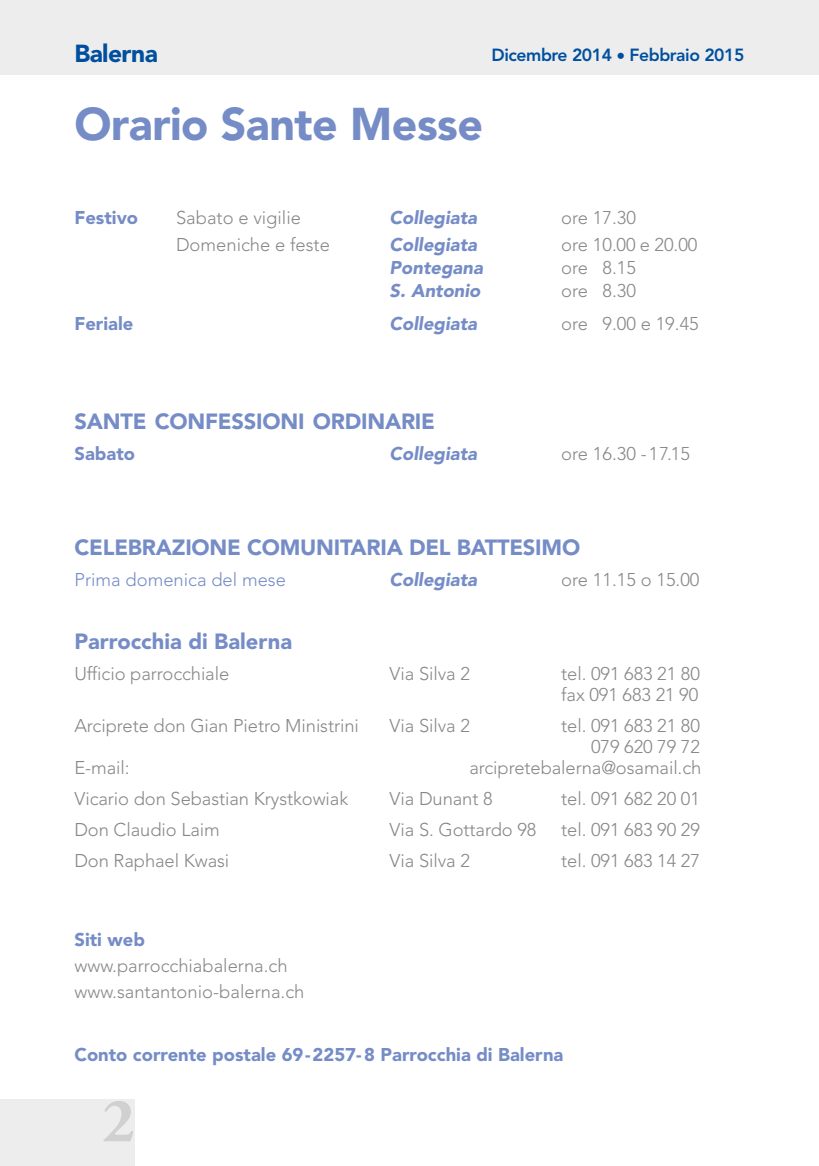
<style>
.page{position:relative;width:819px;height:1166px;background:#fff}
.page>*{position:absolute;margin:0;border:0;box-sizing:border-box;transform-origin:0 0}
.t1{font:700 63px "Adobe Garamond Pro";color:#d0d0d0}
.t2{font:900 45.5px "Avenir";letter-spacing:-.01em;color:#758cc6}
.t3{font:900 24.5px "Avenir";letter-spacing:-.025em;color:#004f9f}
.t4{font:900 21.88px "Avenir";letter-spacing:-.01em;color:#758cc6}
.t5{font:300 18.38px/21px "Avenir";letter-spacing:-.005em;color:#878787}
.t6{font:900 18.38px "Avenir";color:#758cc6}
.t7{font:italic 900 18.38px "Avenir";color:#758cc6}
.t8{font:300 18.38px "Avenir";color:#758cc6}
.t9{font:800 17.5px "Avenir";letter-spacing:-.025em;color:#004f9f}
</style>
<div class="page">
<div style="left:0;top:1099px;width:134px;height:67px;background:#ededed"></div>
<div style="left:0;top:0;width:819px;height:74px;background:#ededed"></div>
<h3 class="t3" style="left:74px;top:38px;width:85px">Balerna</h3>
<p class="t9" style="left:491px;top:45px;width:254px">Dicembre 2014 • Febbraio 2015</p>
<h2 class="t2" style="left:74px;top:97px;width:410px">Orario Sante Messe</h2>
<p class="t6" style="left:74px;top:206px;width:65px">Festivo</p>
<p class="t5" style="left:176px;top:207px;width:126px">Sabato e vigilie</p>
<p class="t7" style="left:389px;top:206px;width:89px">Collegiata</p>
<p class="t5" style="left:561px;top:207px;width:76px">ore 17.30</p>
<p class="t5" style="left:176px;top:235px;width:155px">Domeniche e feste</p>
<p class="t7" style="left:389px;top:234px;width:89px">Collegiata</p>
<p class="t5" style="left:561px;top:235px;width:138px">ore 10.00 e 20.00</p>
<p class="t7" style="left:389px;top:257px;width:95px">Pontegana</p>
<p class="t5" style="left:561px;top:257px;width:76px">ore 8.15</p>
<p class="t7" style="left:389px;top:279px;width:92px">S. Antonio</p>
<p class="t5" style="left:561px;top:280px;width:76px">ore 8.30</p>
<p class="t6" style="left:74px;top:312px;width:60px">Feriale</p>
<p class="t7" style="left:389px;top:312px;width:89px">Collegiata</p>
<p class="t5" style="left:561px;top:313px;width:139px">ore 9.00 e 19.45</p>
<p class="t4" style="left:74px;top:409px;width:362px">SANTE CONFESSIONI ORDINARIE</p>
<p class="t6" style="left:74px;top:443px;width:62px">Sabato</p>
<p class="t7" style="left:389px;top:443px;width:89px">Collegiata</p>
<p class="t5" style="left:561px;top:444px;width:130px">ore 16.30 - 17.15</p>
<p class="t4" style="left:74px;top:534px;width:507px">CELEBRAZIONE COMUNITARIA DEL BATTESIMO</p>
<p class="t8" style="left:74px;top:569px;width:213px">Prima domenica del mese</p>
<p class="t7" style="left:389px;top:568px;width:89px">Collegiata</p>
<p class="t5" style="left:561px;top:569px;width:140px">ore 11.15 o 15.00</p>
<p class="t4" style="left:74px;top:628px;width:219px">Parrocchia di Balerna</p>
<p class="t5" style="left:74px;top:663px;width:156px">Ufficio parrocchiale</p>
<p class="t5" style="left:389px;top:663px;width:82px">Via Silva 2</p>
<p class="t5" style="left:561px;top:663px;width:140px">tel. 091 683 21 80 fax 091 683 21 90</p>
<p class="t5" style="left:74px;top:715px;width:286px">Arciprete don Gian Pietro Ministrini</p>
<p class="t5" style="left:389px;top:715px;width:82px">Via Silva 2</p>
<p class="t5" style="left:561px;top:715px;width:140px;text-align:right">tel. 091 683 21 80<br>079 620 79 72</p>
<p class="t5" style="left:74px;top:757px;width:57px">E-mail:</p>
<p class="t5" style="left:469px;top:757px;width:233px">arcipretebalerna@osamail.ch</p>
<p class="t5" style="left:74px;top:788px;width:275px">Vicario don Sebastian Krystkowiak</p>
<p class="t5" style="left:389px;top:788px;width:104px">Via Dunant 8</p>
<p class="t5" style="left:561px;top:788px;width:140px">tel. 091 682 20 01</p>
<p class="t5" style="left:74px;top:819px;width:147px">Don Claudio Laim</p>
<p class="t5" style="left:389px;top:819px;width:148px">Via S. Gottardo 98</p>
<p class="t5" style="left:561px;top:819px;width:140px">tel. 091 683 90 29</p>
<p class="t5" style="left:74px;top:850px;width:156px">Don Raphael Kwasi</p>
<p class="t5" style="left:389px;top:850px;width:82px">Via Silva 2</p>
<p class="t5" style="left:561px;top:850px;width:140px">tel. 091 683 14 27</p>
<p class="t6" style="left:74px;top:928px;width:72px">Siti web</p>
<p class="t5" style="left:74px;top:952px;width:231px;line-height:25.9px">www.parrocchiabalerna.ch www.santantonio-balerna.ch</p>
<p class="t6" style="left:74px;top:1043px;width:490px">Conto corrente postale 69-2257- 8 Parrocchia di Balerna</p>
<h1 class="t1" style="left:102px;top:1084px;width:34px">2</h1>
</div>
